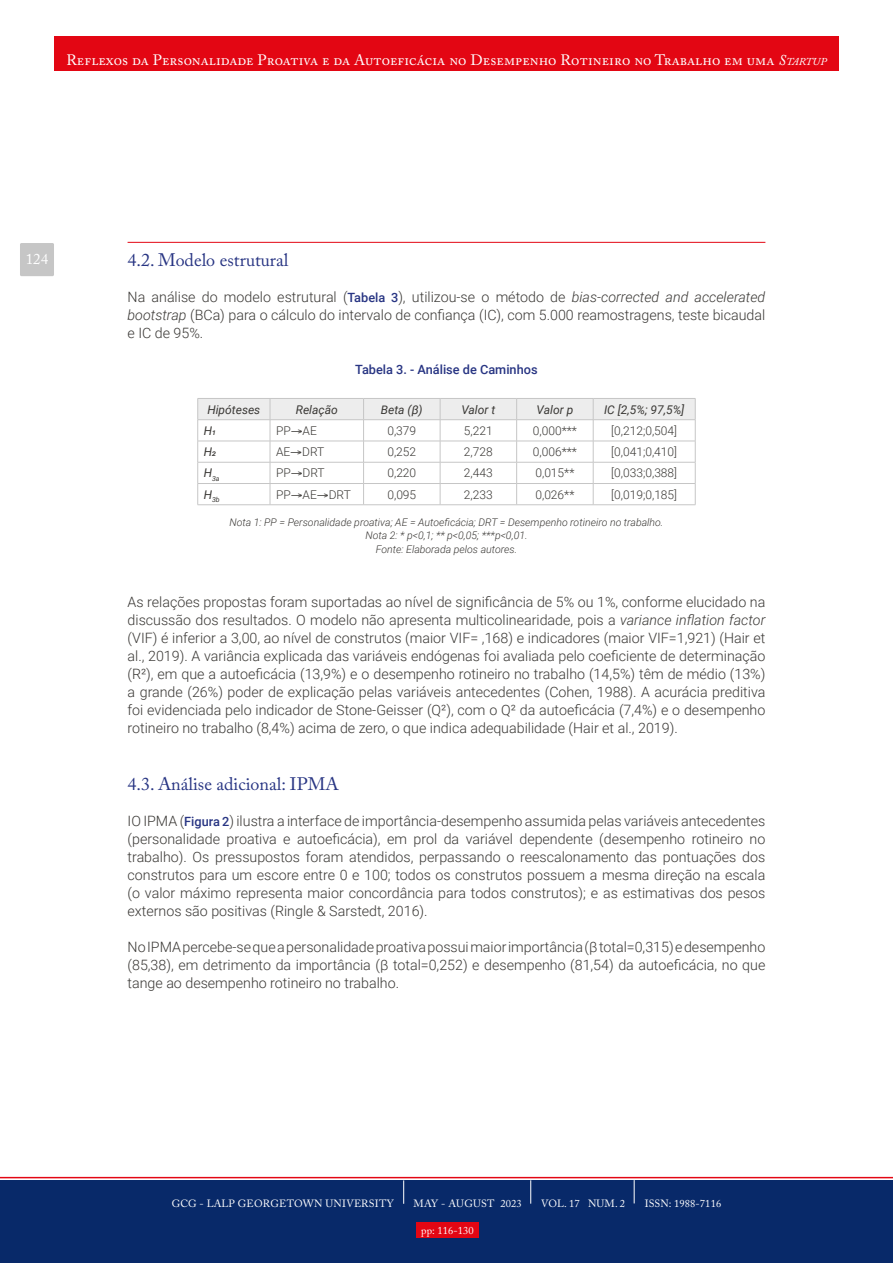
<style>
.page{position:relative;width:893px;height:1263px;background:#fff}
.page>*{position:absolute;margin:0;border:0;box-sizing:border-box;transform-origin:0 0}
.t1{font:18px "Adobe Caslon Pro";color:#283583}
.t2{font:15px "Adobe Caslon Pro";letter-spacing:.005em;color:#fff}
.t3{font:300 14.25px/18px "Roboto";color:#3a3835;text-align:justify}
.t4{font:500 12.75px "Roboto";color:#283583}
.t5{font:300 12px "Roboto";color:#3a3835}
.t6{font:italic 12px "Roboto";color:#3a3835}
.t7{font:italic 300 10.5px/13.5px "Roboto";color:#3a3835;text-align:center}
.t8{font:10.5px "Adobe Caslon Pro";letter-spacing:.01em;color:#fff}
.t9{font:italic 6.9px "Roboto";color:#3a3835}
.s1{font-style:italic}
.s2{font-style:italic;font-size:10.5px}
.s3{font-weight:500;font-size:12.75px;color:#283583}
</style>
<div class="page">
<div style="left:54px;top:37px;width:785px;height:34px;background:#e30613"></div>
<div style="left:0;top:1180px;width:893px;height:83px;background:#082969"></div>
<div style="left:416px;top:1222px;width:63px;height:15px;background:#e30613"></div>
<div style="left:20px;top:243px;width:34px;height:33px;background:#c6c6c6;border-radius:2px"></div>
<hr style="left:128px;top:242px;width:637px;height:1px;background:#e30613">
<svg style="left:0;top:1177px;width:893px;height:27px"></svg>
<svg style="left:197px;top:398px;width:499px;height:107px"></svg>
<hr style="left:198px;top:504px;width:72px;height:1px;background:#c6c6c6">
<hr style="left:270px;top:504px;width:94px;height:1px;background:#c6c6c6">
<hr style="left:364px;top:504px;width:76px;height:1px;background:#c6c6c6">
<hr style="left:440px;top:504px;width:77px;height:1px;background:#c6c6c6">
<hr style="left:517px;top:504px;width:76px;height:1px;background:#c6c6c6">
<hr style="left:593px;top:504px;width:102px;height:1px;background:#c6c6c6">
<p class="t2" style="left:66px;top:51px;width:762px">Reflexos da Personalidade Proativa e da Autoeficácia no Desempenho Rotineiro no Trabalho em uma <span class="s1">S</span><span class="s2">TARTUP</span></p>
<p class="t2" style="left:26px;top:250px;width:24px">124</p>
<p class="t1" style="left:128px;top:249px;width:162px">4.2. Modelo estrutural</p>
<p class="t3" style="left:128px;top:288px;width:639px">Na análise do modelo estrutural (<span class="s3">Tabela 3</span>), utilizou-se o método de <span class="s1">bias-corrected and accelerated bootstrap</span> (BCa) para o cálculo do intervalo de confiança (IC), com 5.000 reamostragens, teste bicaudal e IC de 95%.</p>
<p class="t4" style="left:355px;top:361px;width:184px">Tabela 3. - Análise de Caminhos</p>
<p class="t6" style="left:207px;top:401px;width:54px">Hipóteses</p>
<p class="t6" style="left:296px;top:401px;width:43px">Relação</p>
<p class="t6" style="left:381px;top:401px;width:43px">Beta (β)</p>
<p class="t6" style="left:461px;top:401px;width:35px">Valor t</p>
<p class="t6" style="left:537px;top:401px;width:38px">Valor p</p>
<p class="t6" style="left:604px;top:401px;width:82px">IC [2,5%; 97,5%]</p>
<p class="t6" style="left:204px;top:422px;width:14px">H1</p>
<p class="t5" style="left:276px;top:422px;width:42px">PP→AE</p>
<p class="t5" style="left:387px;top:422px;width:30px">0,379</p>
<p class="t5" style="left:464px;top:422px;width:30px">5,221</p>
<p class="t5" style="left:533px;top:422px;width:46px">0,000***</p>
<p class="t5" style="left:611px;top:422px;width:67px">[0,212;0,504]</p>
<p class="t6" style="left:204px;top:443px;width:14px">H2</p>
<p class="t5" style="left:276px;top:443px;width:50px">AE→DRT</p>
<p class="t5" style="left:387px;top:443px;width:30px">0,252</p>
<p class="t5" style="left:464px;top:443px;width:30px">2,728</p>
<p class="t5" style="left:533px;top:443px;width:46px">0,006***</p>
<p class="t5" style="left:611px;top:443px;width:67px">[0,041;0,410]</p>
<p class="t9" style="left:204px;top:474px;width:17px"><sup>H</sup>3a</p>
<p class="t5" style="left:276px;top:465px;width:50px">PP→DRT</p>
<p class="t5" style="left:387px;top:465px;width:30px">0,220</p>
<p class="t5" style="left:464px;top:465px;width:30px">2,443</p>
<p class="t5" style="left:535px;top:465px;width:41px">0,015**</p>
<p class="t5" style="left:611px;top:465px;width:67px">[0,033;0,388]</p>
<p class="t9" style="left:204px;top:495px;width:17px"><sup>H</sup>3b</p>
<p class="t5" style="left:276px;top:486px;width:76px">PP→AE→DRT</p>
<p class="t5" style="left:387px;top:486px;width:30px">0,095</p>
<p class="t5" style="left:464px;top:486px;width:30px">2,233</p>
<p class="t5" style="left:535px;top:486px;width:41px">0,026**</p>
<p class="t5" style="left:611px;top:486px;width:67px">[0,019;0,185]</p>
<p class="t7" style="left:230px;top:515px;width:435px">Nota 1: PP = Personalidade proativa; AE = Autoeficácia; DRT = Desempenho rotineiro no trabalho.<br>Nota 2: * p&lt;0,1; ** p&lt;0,05; ***p&lt;0,01.<br>Fonte: Elaborada pelos autores.</p>
<p class="t3" style="left:128px;top:592px;width:639px">As relações propostas foram suportadas ao nível de significância de 5% ou 1%, conforme elucidado na discussão dos resultados. O modelo não apresenta multicolinearidade, pois a <span class="s1">variance inflation factor </span>(VIF) é inferior a 3,00, ao nível de construtos (maior VIF= ,168) e indicadores (maior VIF=1,921) (Hair et al., 2019). A variância explicada das variáveis endógenas foi avaliada pelo coeficiente de determinação (R²), em que a autoeficácia (13,9%) e o desempenho rotineiro no trabalho (14,5%) têm de médio (13%) a grande (26%) poder de explicação pelas variáveis antecedentes (Cohen, 1988). A acurácia preditiva foi evidenciada pelo indicador de Stone-Geisser (Q²), com o Q² da autoeficácia (7,4%) e o desempenho rotineiro no trabalho (8,4%) acima de zero, o que indica adequabilidade (Hair et al., 2019).</p>
<p class="t1" style="left:128px;top:773px;width:213px">4.3. Análise adicional: IPMA</p>
<p class="t3" style="left:128px;top:811px;width:639px">IO IPMA (<span class="s3">Figura 2</span>) ilustra a interface de importância-desempenho assumida pelas variáveis antecedentes (personalidade proativa e autoeficácia), em prol da variável dependente (desempenho rotineiro no trabalho). Os pressupostos foram atendidos, perpassando o reescalonamento das pontuações dos construtos para um escore entre 0 e 100; todos os construtos possuem a mesma direção na escala (o valor máximo representa maior concordância para todos construtos); e as estimativas dos pesos externos são positivas (Ringle &amp; Sarstedt, 2016).</p>
<p class="t3" style="left:128px;top:937px;width:639px">No IPMA percebe-se que a personalidade proativa possui maior importância (β total=0,315) e desempenho (85,38), em detrimento da importância (β total=0,252) e desempenho (81,54) da autoeficácia, no que tange ao desempenho rotineiro no trabalho.</p>
<p class="t8" style="left:172px;top:1197px;width:224px">GCG - LALP GEORGETOWN UNIVERSITY</p>
<p class="t8" style="left:414px;top:1197px;width:110px">MAY - AUGUST 2023</p>
<p class="t8" style="left:541px;top:1197px;width:85px">VOL. 17 NUM. 2</p>
<p class="t8" style="left:645px;top:1197px;width:78px">ISSN: 1988-7116</p>
<p class="t8" style="left:421px;top:1224px;width:54px">pp: 116-130</p>
</div>
